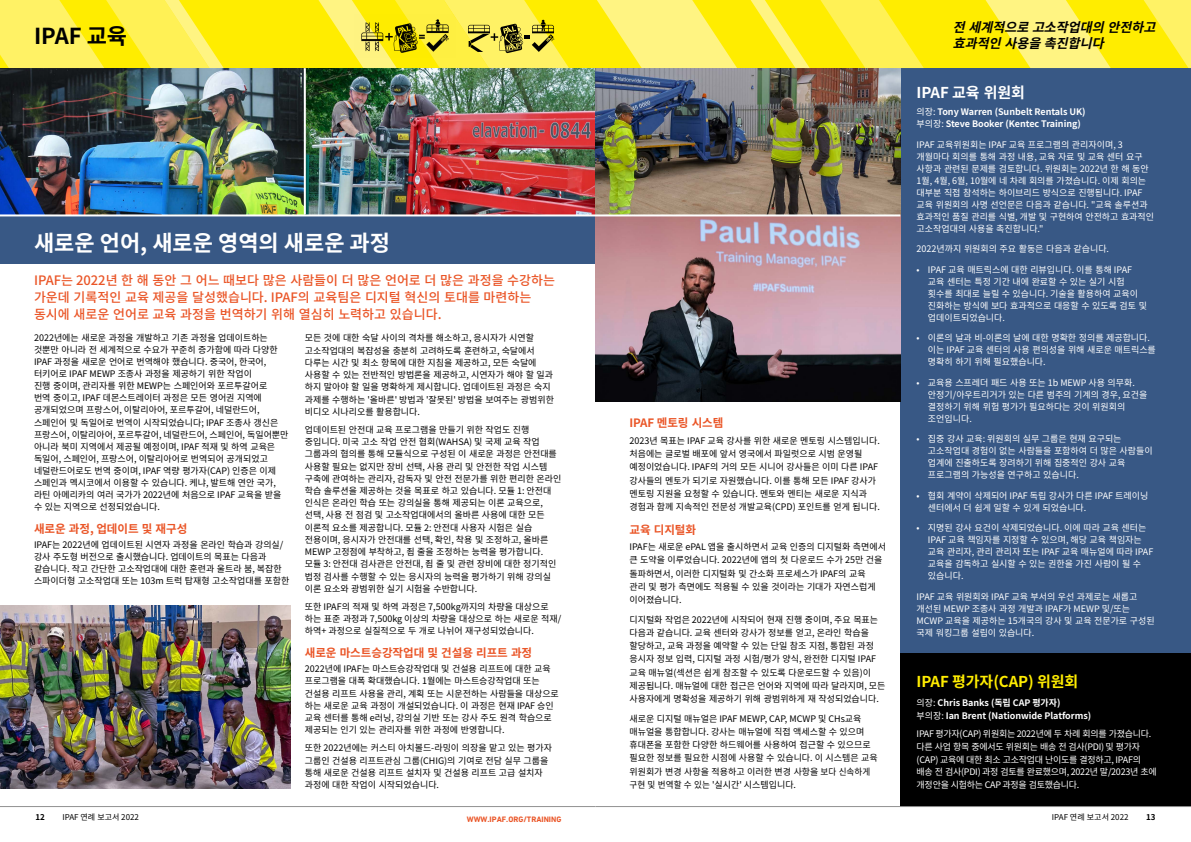
<style>
.page{position:relative;width:1191px;height:842px;background:#fff}
.page>*{position:absolute;margin:0;border:0;box-sizing:border-box;transform-origin:0 0}
.t1{font:700 22px "Noto Sans CJ Kkr";color:#fff}
.t2{font:700 22px "Noto Sans CJ Kkr";color:#000}
.t3{font:700 15px "Noto Sans CJ Kkr";letter-spacing:-.005em;color:#ffed00}
.t4{font:700 15px "Noto Sans CJ Kkr";letter-spacing:-.005em;color:#fff}
.t5{font:500 13px/17px "Noto Sans CJ Kkr";color:#ea5527}
.t6{font:italic 700 13px/15.6px "Noto Sans CJ Kkr";color:#000}
.t7{font:700 11.6px "Noto Sans CJ Kkr";letter-spacing:-.005em;color:#ea5527}
.t8{font:9px/12.2px "Noto Sans CJ Kkr";color:#000}
.t9{font:9px/12px "Noto Sans CJ Kkr";color:#fff}
.t10{font:9px/12.6px "Noto Sans CJ Kkr";letter-spacing:-.03em;color:#fff}
.t11{font:700 9px/12px "Noto Sans CJ Kkr";letter-spacing:-.005em;color:#fff}
.t12{font:8px "Noto Sans CJ Kkr";color:#000}
.t13{font:700 8px "DIN Next LT Pro";color:#ea5527}
.t14{font:700 8px "Noto Sans CJ Kkr";color:#000}
.s1{font-weight:400}
</style>
<div class="page">
<img style="left:0;top:68px;width:900px;height:146px">
<div style="left:900px;top:68px;width:291px;height:595px;background:#385885"></div>
<div style="left:900px;top:653px;width:291px;height:154px;background:#000"></div>
<div style="left:0;top:215px;width:595px;height:49px;background:#385885"></div>
<img style="left:0;top:606px;width:291px;height:182px">
<img style="left:595px;top:216px;width:305px;height:185px">
<hr style="left:0;top:214px;width:900px;height:2px;background:#fff">
<hr style="left:304px;top:68px;width:2px;height:146px;background:#fff">
<hr style="left:0;top:806px;width:595px;height:1px;background:#929292">
<hr style="left:595px;top:806px;width:596px;height:1px;background:#929292">
<div style="left:0;top:0;width:1191px;height:68px;background:#ffed00"></div>
<svg style="left:820px;top:0;width:103px;height:68px"></svg>
<svg style="left:985px;top:0;width:125px;height:68px"></svg>
<svg style="left:750px;top:0;width:59px;height:68px"></svg>
<svg style="left:597px;top:0;width:140px;height:68px"></svg>
<svg style="left:0;top:0;width:224px;height:68px"></svg>
<svg style="left:1144px;top:0;width:47px;height:68px"></svg>
<svg style="left:318px;top:0;width:251px;height:68px"></svg>
<img style="left:354px;top:15px;width:101px;height:43px">
<h1 class="t2" style="left:34px;top:24px;width:95px">IPAF 교육</h1>
<h1 class="t1" style="left:34px;top:230px;width:357px">새로운 언어, 새로운 영역의 새로운 과정</h1>
<h3 class="t5" style="left:34px;top:272px;width:522px">IPAF는 2022년 한 해 동안 그 어느 때보다 많은 사람들이 더 많은 언어로 더 많은 과정을 수강하는 가운데 기록적인 교육 제공을 달성했습니다. IPAF의 교육팀은 디지털 혁신의 토대를 마련하는 동시에 새로운 언어로 교육 과정을 번역하기 위해 열심히 노력하고 있습니다.</h3>
<p class="t8" style="left:305px;top:332px;width:251px">모든 것에 대한 숙달 사이의 격차를 해소하고, 응시자가 시연할 고소작업대의 복잡성을 충분히 고려하도록 훈련하고, 숙달에서 다루는 시간 및 최소 항목에 대한 지침을 제공하고, 모든 숙달에 사용할 수 있는 전반적인 방법론을 제공하고, 시연자가 해야 할 일과 하지 말아야 할 일을 명확하게 제시합니다. 업데이트된 과정은 숙지 과제를 수행하는 '올바른' 방법과 '잘못된' 방법을 보여주는 광범위한 비디오 시나리오를 활용합니다.</p>
<p class="t8" style="left:305px;top:424px;width:258px">업데이트된 안전대 교육 프로그램을 만들기 위한 작업도 진행 중입니다. 미국 고소 작업 안전 협회(WAHSA) 및 국제 교육 작업 그룹과의 협의를 통해 모듈식으로 구성된 이 새로운 과정은 안전대를 사용할 필요는 없지만 장비 선택, 사용 관리 및 안전한 작업 시스템 구축에 관여하는 관리자, 감독자 및 안전 전문가를 위한 편리한 온라인 학습 솔루션을 제공하는 것을 목표로 하고 있습니다. 모듈 1: 안전대 인식은 온라인 학습 또는 강의실을 통해 제공되는 이론 교육으로, 선택, 사용 전 점검 및 고소작업대에서의 올바른 사용에 대한 모든 이론적 요소를 제공합니다. 모듈 2: 안전대 사용자 시험은 실습 전용이며, 응시자가 안전대를 선택, 확인, 착용 및 조정하고, 올바른<br>MEWP 고정점에 부착하고, 죔 줄을 조정하는 능력을 평가합니다. 모듈 3: 안전대 검사관은 안전대, 죔 줄 및 관련 장비에 대한 정기적인 법정 검사를 수행할 수 있는 응시자의 능력을 평가하기 위해 강의실 이론 요소와 광범위한 실기 시험을 수반합니다.</p>
<p class="t8" style="left:305px;top:601px;width:258px">또한 IPAF의 적재 및 하역 과정은 7,500kg까지의 차량을 대상으로 하는 표준 과정과 7,500kg 이상의 차량을 대상으로 하는 새로운 적재/ 하역+ 과정으로 실질적으로 두 개로 나뉘어 재구성되었습니다.</p>
<p class="t7" style="left:305px;top:646px;width:229px">새로운 마스트승강작업대 및 건설용 리프트 과정</p>
<p class="t8" style="left:305px;top:663px;width:255px">2022년에 IPAF는 마스트승강작업대 및 건설용 리프트에 대한 교육 프로그램을 대폭 확대했습니다. 1월에는 마스트승강작업대 또는 건설용 리프트 사용을 관리, 계획 또는 시운전하는 사람들을 대상으로 하는 새로운 교육 과정이 개설되었습니다. 이 과정은 현재 IPAF 승인 교육 센터를 통해 e러닝, 강의실 기반 또는 강사 주도 원격 학습으로 제공되는 인기 있는 관리자를 위한 과정에 반영합니다.</p>
<p class="t8" style="left:305px;top:742px;width:249px">또한 2022년에는 커스티 아치볼드-라밍이 의장을 맡고 있는 평가자 그룹인 건설용 리프트관심 그룹(CHIG)의 기여로 전담 실무 그룹을 통해 새로운 건설용 리프트 설치자 및 건설용 리프트 고급 설치자 과정에 대한 작업이 시작되었습니다.</p>
<p class="t8" style="left:34px;top:332px;width:256px">2022년에는 새로운 과정을 개발하고 기존 과정을 업데이트하는 것뿐만 아니라 전 세계적으로 수요가 꾸준히 증가함에 따라 다양한 IPAF 과정을 새로운 언어로 번역해야 했습니다. 중국어, 한국어, 터키어로 IPAF MEWP 조종사 과정을 제공하기 위한 작업이<br>진행 중이며, 관리자를 위한 MEWP는 스페인어와 포르투갈어로<br>번역 중이고, IPAF 데몬스트레이터 과정은 모든 영어권 지역에 공개되었으며 프랑스어, 이탈리아어, 포르투갈어, 네덜란드어, 스페인어 및 독일어로 번역이 시작되었습니다; IPAF 조종사 갱신은 프랑스어, 이탈리아어, 포르투갈어, 네덜란드어, 스페인어, 독일어뿐만 아니라 북미 지역에서 제공될 예정이며, IPAF 적재 및 하역 교육은 독일어, 스페인어, 프랑스어, 이탈리아어로 번역되어 공개되었고 네덜란드어로도 번역 중이며, IPAF 역량 평가자(CAP) 인증은 이제 스페인과 멕시코에서 이용할 수 있습니다. 케냐, 발트해 연안 국가, 라틴 아메리카의 여러 국가가 2022년에 처음으로 IPAF 교육을 받을 수 있는 지역으로 선정되었습니다.</p>
<p class="t7" style="left:34px;top:522px;width:155px">새로운 과정, 업데이트 및 재구성</p>
<p class="t8" style="left:34px;top:539px;width:257px">IPAF는 2022년에 업데이트된 시연자 과정을 온라인 학습과 강의실/ 강사 주도형 버전으로 출시했습니다. 업데이트의 목표는 다음과 같습니다. 작고 간단한 고소작업대에 대한 훈련과 울트라 붐, 복잡한 스파이더형 고소작업대 또는 103m 트럭 탑재형 고소작업대를 포함한</p>
<p class="t7" style="left:629px;top:417px;width:96px">IPAF 멘토링 시스템</p>
<p class="t8" style="left:629px;top:434px;width:252px;line-height:13.3px">2023년 목표는 IPAF 교육 강사를 위한 새로운 멘토링 시스템입니다. 처음에는 글로벌 배포에 앞서 영국에서 파일럿으로 시범 운영될 예정이었습니다. IPAF의 거의 모든 시니어 강사들은 이미 다른 IPAF 강사들의 멘토가 되기로 자원했습니다. 이를 통해 모든 IPAF 강사가 멘토링 지원을 요청할 수 있습니다. 멘토와 멘티는 새로운 지식과 경험과 함께 지속적인 전문성 개발교육(CPD) 포인트를 얻게 됩니다.</p>
<p class="t7" style="left:629px;top:523px;width:68px">교육 디지털화</p>
<p class="t8" style="left:629px;top:540px;width:258px;line-height:13.3px">IPAF는 새로운 ePAL 앱을 출시하면서 교육 인증의 디지털화 측면에서 큰 도약을 이루었습니다. 2022년에 앱의 첫 다운로드 수가 25만 건을 돌파하면서, 이러한 디지털화 및 간소화 프로세스가 IPAF의 교육<br>관리 및 평가 측면에도 적용될 수 있을 것이라는 기대가 자연스럽게 이어졌습니다.</p>
<p class="t8" style="left:629px;top:613px;width:257px;line-height:13.3px">디지털화 작업은 2022년에 시작되어 현재 진행 중이며, 주요 목표는 다음과 같습니다. 교육 센터와 강사가 정보를 얻고, 온라인 학습을 할당하고, 교육 과정을 예약할 수 있는 단일 참조 지점, 통합된 과정 응시자 정보 입력, 디지털 과정 시험/평가 양식, 완전한 디지털 IPAF 교육 매뉴얼(섹션은 쉽게 참조할 수 있도록 다운로드할 수 있음)이 제공됩니다. 매뉴얼에 대한 접근은 언어와 지역에 따라 달라지며, 모든 사용자에게 명확성을 제공하기 위해 광범위하게 재 작성되었습니다.</p>
<p class="t8" style="left:629px;top:712px;width:250px;line-height:13.3px">새로운 디지털 매뉴얼은 IPAF MEWP, CAP, MCWP 및 CHs교육 매뉴얼을 통합합니다. 강사는 매뉴얼에 직접 액세스할 수 있으며 휴대폰을 포함한 다양한 하드웨어를 사용하여 접근할 수 있으므로 필요한 정보를 필요한 시점에 사용할 수 있습니다. 이 시스템은 교육 위원회가 변경 사항을 적용하고 이러한 변경 사항을 보다 신속하게 구현 및 번역할 수 있는 '실시간' 시스템입니다.</p>
<h3 class="t6" style="left:953px;top:20px;width:212px">전세계적으로고소작업대의안전하고 효과적인사용을촉진합니다</h3>
<h2 class="t4" style="left:916px;top:84px;width:110px">IPAF 교육 위원회</h2>
<p class="t11" style="left:916px;top:106px;width:170px"><span class="s1">의장:</span> Tony Warren (Sunbelt Rentals UK) <span class="s1">부의장:</span> Steve Booker (Kentec Training)</p>
<p class="t9" style="left:916px;top:139px;width:239px">IPAF 교육위원회는 IPAF 교육 프로그램의 관리자이며, 3 개월마다 회의를 통해 과정 내용, 교육 자료 및 교육 센터 요구 사항과 관련된 문제를 검토합니다. 위원회는 2022년 한 해 동안<br>1월, 4월, 6월, 10월에 네 차례 회의를 가졌습니다. 이제 회의는 대부분 직접 참석하는 하이브리드 방식으로 진행됩니다. IPAF 교육 위원회의 사명 선언문은 다음과 같습니다. "교육 솔루션과 효과적인 품질 관리를 식별, 개발 및 구현하여 안전하고 효과적인 고소작업대의 사용을 촉진합니다."</p>
<p class="t9" style="left:916px;top:243px;width:194px">2022년까지 위원회의 주요 활동은 다음과 같습니다.</p>
<p class="t9" style="left:928px;top:264px;width:220px;text-indent:-11px">• IPAF 교육 매트릭스에 대한 리뷰입니다. 이를 통해 IPAF 교육 센터는 특정 기간 내에 완료할 수 있는 실기 시험 횟수를 최대로 늘릴 수 있습니다. 기술을 활용하여 교육이 진화하는 방식에 보다 효과적으로 대응할 수 있도록 검토 및 업데이트되었습니다.</p>
<p class="t9" style="left:928px;top:332px;width:229px;text-indent:-11px">• 이론의 날과 비-이론의 날에 대한 명확한 정의를 제공합니다. 이는 IPAF 교육 센터의 사용 편의성을 위해 새로운 매트릭스를 명확히 하기 위해 필요했습니다.</p>
<p class="t9" style="left:928px;top:377px;width:221px;text-indent:-11px">• 교육용 스프레더 패드 사용 또는 1b MEWP 사용 의무화. 안정기/아우트리거가 있는 다른 범주의 기계의 경우, 요건을 결정하기 위해 위험 평가가 필요하다는 것이 위원회의 조언입니다.</p>
<p class="t9" style="left:928px;top:433px;width:226px;text-indent:-11px">• 집중 강사 교육: 위원회의 실무 그룹은 현재 요구되는 고소작업대 경험이 없는 사람들을 포함하여 더 많은 사람들이 업계에 진출하도록 장려하기 위해 집중적인 강사 교육 프로그램의 가능성을 연구하고 있습니다.</p>
<p class="t9" style="left:928px;top:490px;width:222px;text-indent:-11px">• 협회 계약이 삭제되어 IPAF 독립 강사가 다른 IPAF 트레이닝 센터에서 더 쉽게 일할 수 있게 되었습니다.</p>
<p class="t9" style="left:928px;top:522px;width:227px;text-indent:-11px">• 지명된 강사 요건이 삭제되었습니다. 이에 따라 교육 센터는<br>IPAF 교육 책임자를 지정할 수 있으며, 해당 교육 책임자는 교육 관리자, 관리 관리자 또는 IPAF 교육 매뉴얼에 따라 IPAF 교육을 감독하고 실시할 수 있는 권한을 가진 사람이 될 수 있습니다.</p>
<p class="t9" style="left:916px;top:591px;width:239px">IPAF 교육 위원회와 IPAF 교육 부서의 우선 과제로는 새롭고 개선된 MEWP 조종사 과정 개발과 IPAF가 MEWP 및/또는<br>MCWP 교육을 제공하는 15개국의 강사 및 교육 전문가로 구성된 국제 워킹그룹 설립이 있습니다.</p>
<h2 class="t3" style="left:916px;top:673px;width:163px">IPAF 평가자(CAP) 위원회</h2>
<p class="t11" style="left:916px;top:696px;width:176px;line-height:13.1px"><span class="s1">의장:</span> Chris Banks (독립 CAP 평가자)<br><span class="s1">부의장:</span> Ian Brent (Nationwide Platforms)</p>
<p class="t10" style="left:916px;top:728px;width:241px">IPAF 평가자(CAP) 위원회는 2022년에 두 차례 회의를 가졌습니다. 다른 사업 항목 중에서도 위원회는 배송 전 검사(PDI) 및 평가자 (CAP) 교육에 대한 최소 고소작업대 난이도를 결정하고, IPAF의 배송 전 검사(PDI) 과정 검토를 완료했으며, 2022년 말/2023년 초에 개정안을 시험하는 CAP 과정을 검토했습니다.</p>
<p class="t14" style="left:35px;top:812px;width:11px">12</p>
<p class="t12" style="left:62px;top:812px;width:78px">IPAF 연례 보고서 2022</p>
<p class="t12" style="left:1052px;top:812px;width:78px">IPAF 연례 보고서 2022</p>
<p class="t14" style="left:1146px;top:812px;width:11px">13</p>
<p class="t13" style="left:467px;top:814px;width:96px">WWW.IPAF.ORG/TRAINING</p>
</div>
